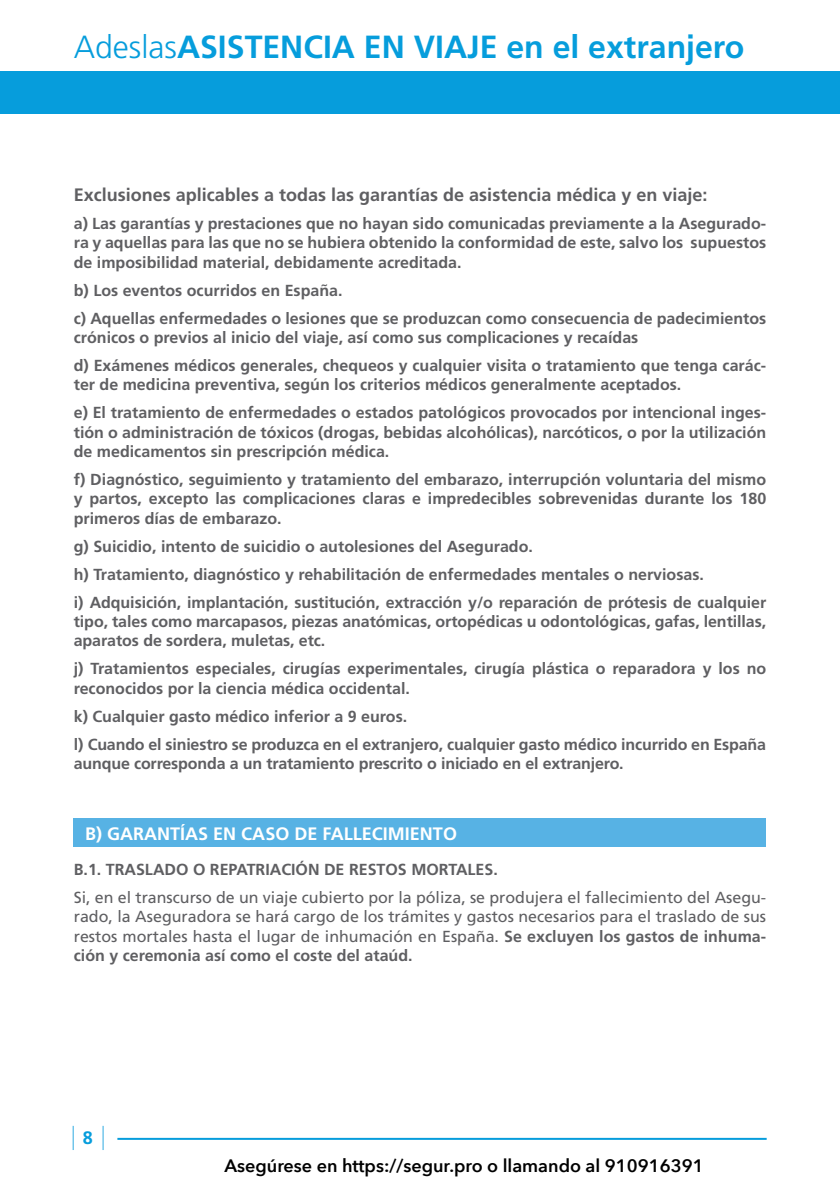
<style>
.page{position:relative;width:840px;height:1191px;background:#fff}
.page>*{position:absolute;margin:0;border:0;box-sizing:border-box;transform-origin:0 0}
.t1{font:700 32px "Frutiger";color:#069ddc}
.t2{font:700 18px "Frutiger";color:#5f5f62}
.t3{font:600 18px "Avenir Next";color:#000}
.t4{font:700 18px "Frutiger";color:#fff}
.t5{font:700 18px "Frutiger";color:#069ddc}
.t6{font:700 16px/19.4px "Frutiger";color:#5f5f62}
.t7{font:16px/19.4px "Frutiger";color:#5f5f62;text-align:justify}
.s1{font-weight:300}
.s2{font-weight:700}
</style>
<div class="page">
<div style="left:0;top:71px;width:839px;height:43px;background:#069ddc"></div>
<svg style="left:102px;top:1125px;width:1px;height:25px"></svg>
<svg style="left:73px;top:1125px;width:1px;height:25px"></svg>
<hr style="left:117px;top:1137px;width:649px;height:2px;background:#069ddc">
<div style="left:74px;top:818px;width:691px;height:29px;background:#57b2e4"></div>
<h1 class="t1" style="left:74px;top:28px;width:671px"><span class="s1">Adeslas</span>ASISTENCIA EN VIAJE en el extranjero</h1>
<p class="t2" style="left:74px;top:184px;width:635px">Exclusiones aplicables a todas las garantías de asistencia médica y en viaje:</p>
<p class="t6" style="left:74px;top:214px;width:693px;text-align:justify">a) Las garantías y prestaciones que no hayan sido comunicadas previamente a la Asegurado&shy;ra y aquellas para las que no se hubiera obtenido la conformidad de este, salvo los supuestos de imposibilidad material, debidamente acreditada.</p>
<p class="t6" style="left:74px;top:276px;width:693px;line-height:28px">b) Los eventos ocurridos en España.<br>c) Aquellas enfermedades o lesiones que se produzcan como consecuencia de padecimientos</p>
<p class="t6" style="left:74px;top:323px;width:693px;line-height:28px">crónicos o previos al inicio del viaje, así como sus complicaciones y recaídas<br>d) Exámenes médicos generales, chequeos y cualquier visita o tratamiento que tenga carác-</p>
<p class="t6" style="left:74px;top:371px;width:693px;line-height:28px">ter de medicina preventiva, según los criterios médicos generalmente aceptados.<br>e) El tratamiento de enfermedades o estados patológicos provocados por intencional inges-</p>
<p class="t6" style="left:74px;top:422px;width:693px">tión o administración de tóxicos (drogas, bebidas alcohólicas), narcóticos, o por la utilización de medicamentos sin prescripción médica.</p>
<p class="t6" style="left:74px;top:469px;width:693px;text-align:justify">f) Diagnóstico, seguimiento y tratamiento del embarazo, interrupción voluntaria del mismo y partos, excepto las complicaciones claras e impredecibles sobrevenidas durante los 180 primeros días de embarazo.</p>
<p class="t6" style="left:74px;top:532px;width:693px;line-height:28px">g) Suicidio, intento de suicidio o autolesiones del Asegurado.<br>h) Tratamiento, diagnóstico y rehabilitación de enfermedades mentales o nerviosas.<br>i) Adquisición, implantación, sustitución, extracción y/o reparación de prótesis de cualquier</p>
<p class="t6" style="left:74px;top:611px;width:693px">tipo, tales como marcapasos, piezas anatómicas, ortopédicas u odontológicas, gafas, lentillas, aparatos de sordera, muletas, etc.</p>
<p class="t6" style="left:74px;top:659px;width:693px">j) Tratamientos especiales, cirugías experimentales, cirugía plástica o reparadora y los no reconocidos por la ciencia médica occidental.</p>
<p class="t6" style="left:74px;top:702px;width:693px;line-height:28px">k) Cualquier gasto médico inferior a 9 euros.<br>l) Cuando el siniestro se produzca en el extranjero, cualquier gasto médico incurrido en España</p>
<p class="t6" style="left:74px;top:753px;width:551px">aunque corresponda a un tratamiento prescrito o iniciado en el extranjero.</p>
<p class="t4" style="left:85px;top:823px;width:373px">B) GARANTÍAS EN CASO DE FALLECIMIENTO</p>
<p class="t6" style="left:74px;top:859px;width:425px">B.1. TRASLADO O REPATRIACIÓN DE RESTOS MORTALES.</p>
<p class="t7" style="left:74px;top:887px;width:693px">Si, en el transcurso de un viaje cubierto por la póliza, se produjera el fallecimiento del Asegu&shy;rado, la Aseguradora se hará cargo de los trámites y gastos necesarios para el traslado de sus restos mortales hasta el lugar de inhumación en España. <span class="s2">Se excluyen los gastos de inhuma&shy;ción y ceremonia así como el coste del ataúd.</span></p>
<p class="t5" style="left:83px;top:1127px;width:12px">8</p>
<p class="t3" style="left:224px;top:1153px;width:480px">Asegúrese en https://segur.pro o llamando al 910916391</p>
</div>
